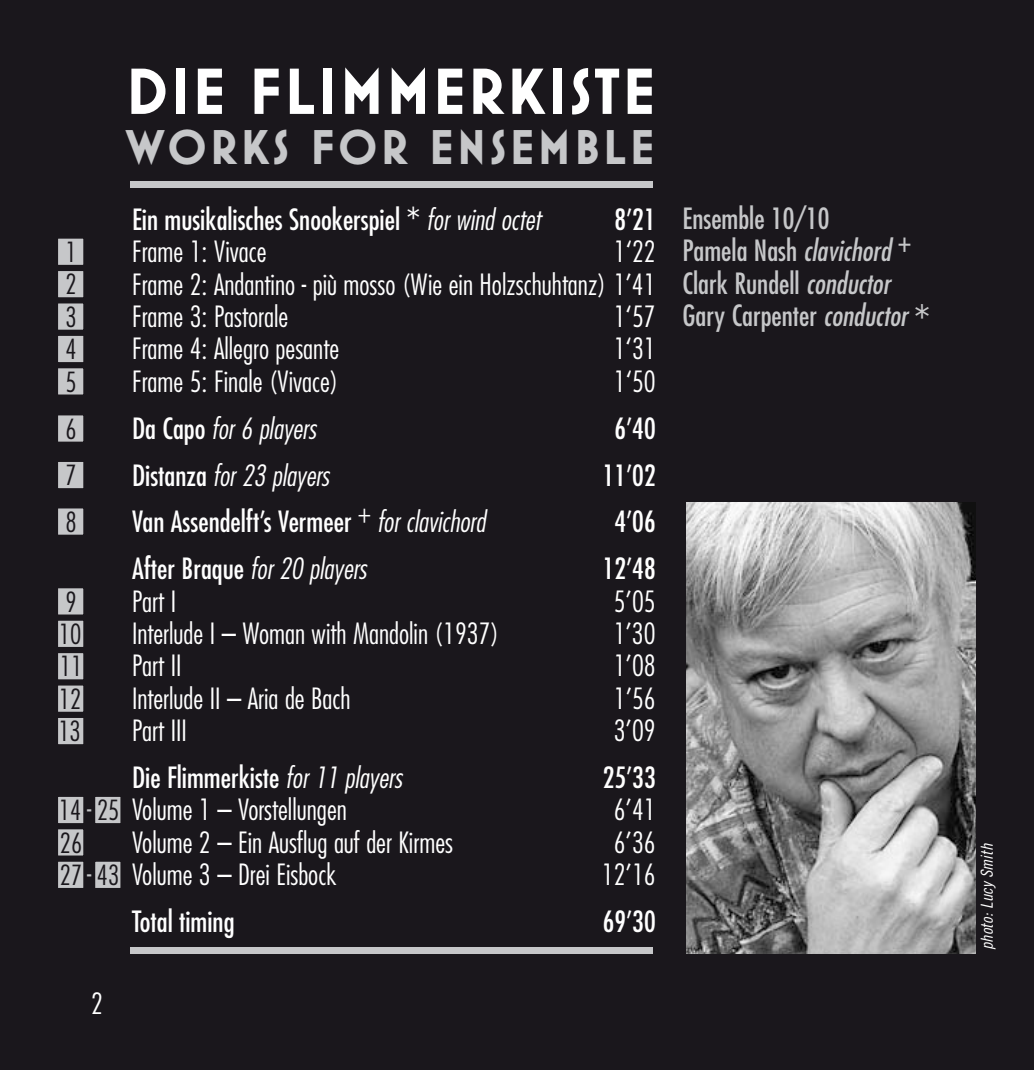
<style>
.page{position:relative;width:1034px;height:1070px;background:#fff}
.page>*{position:absolute;margin:0;border:0;box-sizing:border-box;transform-origin:0 0}
.t1{font:700 66px "Mostra One";letter-spacing:.04em;color:#fff}
.t2{font:700 49.5px "Mostra One";letter-spacing:.07em;color:#c6c7c9}
.t3{font:300 condensed 28.5px/32.4px "Futura";color:#fff;text-align:justify}
.t4{font:condensed 28.5px "Futura";color:#fff}
.t5{font:condensed 28.5px/32.4px "Futura";color:#c6c7c9}
.t6{font:italic 300 condensed 28.5px "Futura";color:#fff}
.t7{font:300 condensed 27px/32.4px "Futura";color:#1a171c;text-align:justify}
.t8{font:16.5px "Trade Gothic Cond Eighteen Obl";letter-spacing:.015em;color:#fff}
.s1{font-size:39px}
.s2{font-weight:300;font-style:italic}
.s3{font-weight:400;font-style:normal}
.s4{font-size:27px;color:#1a171c}
.s5{font-size:27px;color:#c6c7c9}
.s6{font-style:italic}
.s7{font-size:45px}
</style>
<div class="page">
<div style="left:0;top:0;width:1034px;height:1069px;background:#1a171c"></div>
<img style="left:686px;top:503px;width:289px;height:450px">
<div style="left:57px;top:238px;width:27px;height:27px;background:#c6c7c9"></div>
<div style="left:57px;top:237px;width:28px;height:29px;border:2px solid #1a171c"></div>
<div style="left:57px;top:270px;width:27px;height:28px;background:#c6c7c9"></div>
<div style="left:57px;top:269px;width:28px;height:30px;border:2px solid #1a171c"></div>
<div style="left:57px;top:303px;width:27px;height:27px;background:#c6c7c9"></div>
<div style="left:57px;top:302px;width:28px;height:29px;border:2px solid #1a171c"></div>
<div style="left:57px;top:335px;width:27px;height:28px;background:#c6c7c9"></div>
<div style="left:57px;top:334px;width:28px;height:29px;border:2px solid #1a171c"></div>
<div style="left:57px;top:367px;width:27px;height:28px;background:#c6c7c9"></div>
<div style="left:57px;top:367px;width:28px;height:29px;border:2px solid #1a171c"></div>
<div style="left:57px;top:414px;width:27px;height:28px;background:#c6c7c9"></div>
<div style="left:57px;top:414px;width:28px;height:29px;border:2px solid #1a171c"></div>
<div style="left:57px;top:461px;width:27px;height:28px;background:#c6c7c9"></div>
<div style="left:57px;top:460px;width:28px;height:29px;border:2px solid #1a171c"></div>
<div style="left:57px;top:507px;width:27px;height:28px;background:#c6c7c9"></div>
<div style="left:57px;top:507px;width:28px;height:29px;border:2px solid #1a171c"></div>
<div style="left:57px;top:587px;width:27px;height:28px;background:#c6c7c9"></div>
<div style="left:57px;top:587px;width:28px;height:29px;border:2px solid #1a171c"></div>
<div style="left:57px;top:620px;width:27px;height:27px;background:#c6c7c9"></div>
<div style="left:57px;top:619px;width:28px;height:29px;border:2px solid #1a171c"></div>
<div style="left:57px;top:652px;width:27px;height:28px;background:#c6c7c9"></div>
<div style="left:57px;top:651px;width:28px;height:30px;border:2px solid #1a171c"></div>
<div style="left:57px;top:684px;width:27px;height:28px;background:#c6c7c9"></div>
<div style="left:57px;top:684px;width:28px;height:29px;border:2px solid #1a171c"></div>
<div style="left:57px;top:717px;width:27px;height:28px;background:#c6c7c9"></div>
<div style="left:57px;top:716px;width:28px;height:29px;border:2px solid #1a171c"></div>
<div style="left:57px;top:796px;width:27px;height:27px;background:#c6c7c9"></div>
<div style="left:57px;top:795px;width:28px;height:29px;border:2px solid #1a171c"></div>
<div style="left:94px;top:796px;width:27px;height:27px;background:#c6c7c9"></div>
<div style="left:94px;top:795px;width:28px;height:29px;border:2px solid #1a171c"></div>
<div style="left:57px;top:861px;width:27px;height:27px;background:#c6c7c9"></div>
<div style="left:57px;top:860px;width:28px;height:29px;border:2px solid #1a171c"></div>
<div style="left:94px;top:861px;width:27px;height:27px;background:#c6c7c9"></div>
<div style="left:94px;top:860px;width:28px;height:29px;border:2px solid #1a171c"></div>
<div style="left:130px;top:181px;width:522px;height:7px;background:#c6c7c9"></div>
<div style="left:130px;top:947px;width:522px;height:6px;background:#c6c7c9"></div>
<div style="left:57px;top:828px;width:27px;height:28px;background:#c6c7c9"></div>
<div style="left:57px;top:827px;width:28px;height:30px;border:2px solid #1a171c"></div>
<h1 class="t1" style="left:126px;top:52px;width:530px">DIE FLIMMERKISTE</h1>
<h2 class="t2" style="left:126px;top:117px;width:529px">WORKS FOR ENSEMBLE</h2>
<p class="t4" style="left:132px;top:206px;width:414px">Ein musikalisches Snookerspiel <span class="s1">*</span> <span class="s2">for wind octet</span></p>
<p class="t4" style="left:614px;top:206px;width:43px">8’21</p>
<p class="t3" style="left:132px;top:237px;width:136px">Frame 1: Vivace</p>
<p class="t3" style="left:132px;top:237px;width:525px;text-indent:482px">1‘22<br>Frame 2: Andantino - più mosso (Wie ein Holzschuhtanz) 1’41<br>Frame 3: Pastorale</p>
<p class="t7" style="left:65px;top:237px;width:13px">1<br>2<br>3<br>4<br>5</p>
<p class="t7" style="left:65px;top:407px;width:13px;line-height:46.5px">6<br>7<br>8</p>
<p class="t3" style="left:614px;top:302px;width:43px">1‘57</p>
<p class="t3" style="left:132px;top:335px;width:209px">Frame 4: Allegro pesante</p>
<p class="t3" style="left:614px;top:335px;width:43px">1‘31</p>
<p class="t3" style="left:132px;top:367px;width:208px">Frame 5: Finale (Vivace)</p>
<p class="t3" style="left:614px;top:367px;width:43px">1‘50</p>
<p class="t6" style="left:132px;top:416px;width:190px"><span class="s3">Da Capo</span> for 6 players</p>
<p class="t4" style="left:614px;top:415px;width:43px">6’40</p>
<p class="t6" style="left:132px;top:463px;width:203px"><span class="s3">Distanza</span> for 23 players</p>
<p class="t4" style="left:603px;top:462px;width:54px">11’02</p>
<p class="t4" style="left:132px;top:508px;width:359px">Van Assendelft’s Vermeer <sup>+</sup> <span class="s2">for clavichord</span></p>
<p class="t4" style="left:614px;top:508px;width:43px">4’06</p>
<p class="t6" style="left:132px;top:556px;width:240px"><span class="s3">After Braque</span> for 20 players</p>
<p class="t4" style="left:603px;top:555px;width:54px">12’48</p>
<p class="t3" style="left:132px;top:587px;width:46px">Part I</p>
<p class="t3" style="left:614px;top:587px;width:43px">5’05</p>
<p class="t3" style="left:132px;top:619px;width:369px">Interlude I – Woman with Mandolin (1937)</p>
<p class="t3" style="left:613px;top:619px;width:43px">1’30</p>
<p class="t3" style="left:132px;top:651px;width:51px">Part II</p>
<p class="t3" style="left:614px;top:651px;width:43px">1’08</p>
<p class="t3" style="left:132px;top:684px;width:220px">Interlude II – Aria de Bach</p>
<p class="t3" style="left:614px;top:684px;width:43px">1’56</p>
<p class="t3" style="left:132px;top:716px;width:56px">Part III</p>
<p class="t3" style="left:614px;top:716px;width:43px">3’09</p>
<p class="t4" style="left:132px;top:764px;width:276px">Die Flimmerkiste <span class="s2">for 11 players</span></p>
<p class="t4" style="left:603px;top:764px;width:54px">25’33</p>
<p class="t3" style="left:59px;top:795px;width:289px"><span class="s4">14</span> <span class="s5">-</span> <span class="s4">25</span> Volume 1 – Vorstellungen</p>
<p class="t3" style="left:613px;top:795px;width:43px">6’41</p>
<p class="t3" style="left:132px;top:827px;width:322px">Volume 2 – Ein Ausflug auf der Kirmes</p>
<p class="t3" style="left:614px;top:827px;width:43px">6’36</p>
<p class="t3" style="left:60px;top:860px;width:278px"><span class="s4">27</span> <span class="s5">-</span> <span class="s4">43</span> Volume 3 – Drei Eisbock</p>
<p class="t3" style="left:602px;top:860px;width:55px">12’16</p>
<p class="t4" style="left:132px;top:908px;width:104px">Total timing</p>
<p class="t4" style="left:603px;top:908px;width:54px">69’30</p>
<p class="t7" style="left:58px;top:587px;width:25px;text-align:left">9<br>10<br>11<br>12<br>13</p>
<p class="t7" style="left:60px;top:828px;width:24px">26</p>
<p class="t3" style="left:91px;top:989px;width:13px">2</p>
<p class="t5" style="left:682px;top:204px;width:249px">Ensemble 10/10<br>P a m e l a N a s h <span class="s6">clavichord</span> +<br>Clark Rundell <span class="s6">conductor<br></span>Gary Carpenter <span class="s6">conductor</span><span class="s7">*</span></p>
<p class="t8" style="left:981px;top:950px;width:108px;rotate:-90deg">photo: Lucy Smith</p>
</div>
